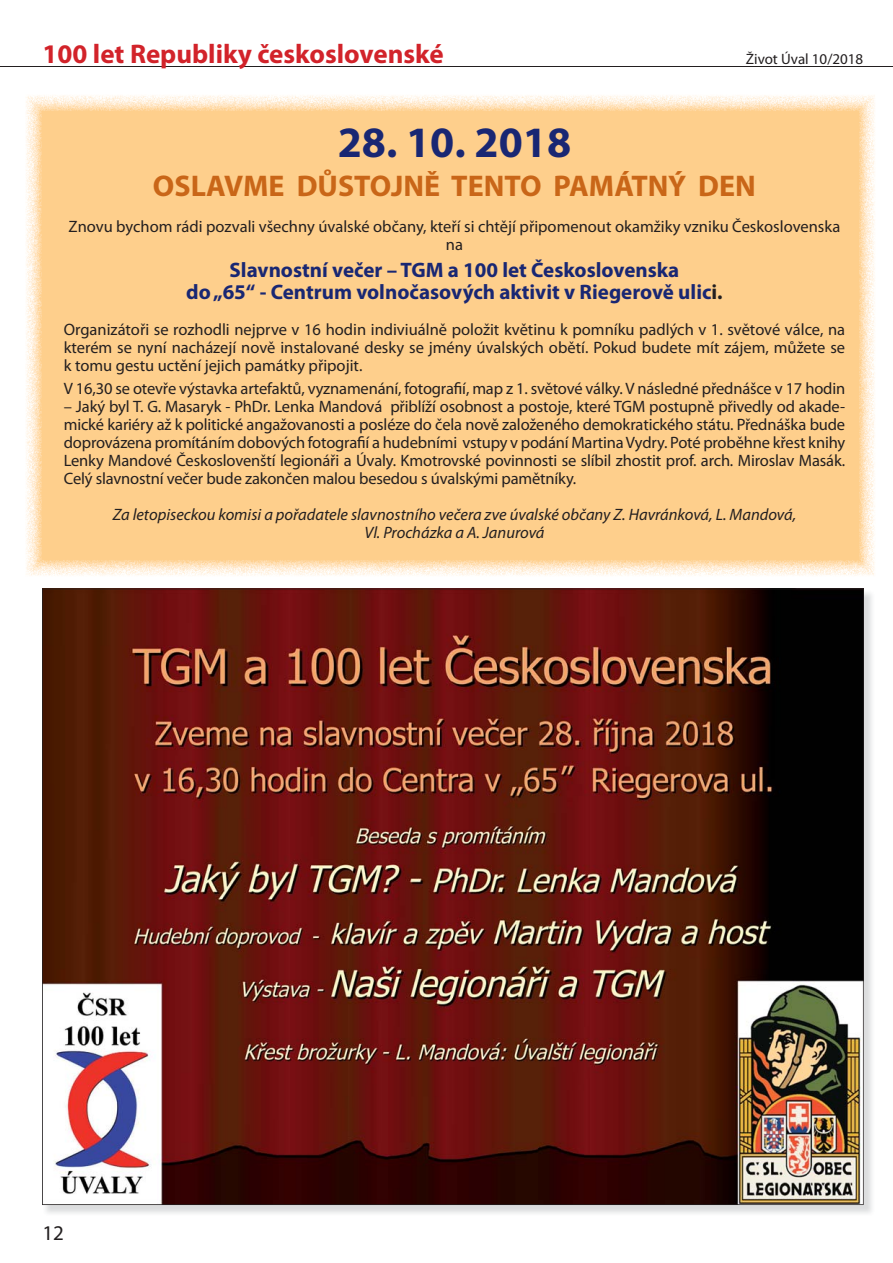
<style>
.page{position:relative;width:893px;height:1263px;background:#fff}
.page>*{position:absolute;margin:0;border:0;box-sizing:border-box;transform-origin:0 0}
.t1{font:700 43.5px "Myriad Pro";color:#192773}
.t2{font:700 30px "Myriad Pro";color:#c96618}
.t3{font:700 27px "Myriad Pro";color:#d2232a}
.t4{font:700 21px/22.5px "Myriad Pro";color:#192773;text-align:center}
.t5{font:21px "Myriad Pro";color:#231f20}
.t6{font:16.5px/18px "Myriad Pro";letter-spacing:-.005em;color:#231f20;text-align:justify}
.t7{font:italic 16.5px/18px "Myriad Pro";color:#231f20;text-align:center}
.t8{font:15px "Myriad Pro";color:#231f20}
.s1{color:#231f20}
</style>
<div class="page">
<hr style="left:0;top:66px;width:893px;height:1px;background:#231f20">
<svg style="left:42px;top:589px;width:822px;height:616px;background:#632a20"></svg>
<img style="left:26px;top:95px;width:849px;height:481px">
<h3 class="t3" style="left:43px;top:43px;width:403px">100 let Republiky československé</h3>
<p class="t8" style="left:746px;top:53px;width:119px">Život Úval 10/2018</p>
<h1 class="t1" style="left:338px;top:126px;width:235px">28. 10. 2018</h1>
<h2 class="t2" style="left:153px;top:175px;width:604px">OSLAVME DŮSTOJNĚ TENTO PAMÁTNÝ DEN</h2>
<p class="t6" style="left:69px;top:219px;width:773px;text-align:center">Znovu bychom rádi pozvali všechny úvalské občany, kteří si chtějí připomenout okamžiky vzniku Československa na</p>
<p class="t4" style="left:186px;top:260px;width:538px">Slavnostní večer – TGM a 100 let Československa<br>do „65“ - Centrum volnočasových aktivit v Riegerově ulic<span class="s1">i.</span></p>
<p class="t6" style="left:64px;top:322px;width:783px">Organizátoři se rozhodli nejprve v 16 hodin indiviuálně položit květinu k pomníku padlých v 1. světové válce, na kterém se nyní nacházejí nově instalované desky se jmény úvalských obětí. Pokud budete mít zájem, můžete se k tomu gestu uctění jejich památky připojit.</p>
<p class="t6" style="left:64px;top:380px;width:783px">V 16,30 se otevře výstavka artefaktů, vyznamenání, fotografií, map z 1. světové války. V následné přednášce v 17 hodin</p>
<p class="t6" style="left:64px;top:398px;width:783px">– Jaký byl T. G. Masaryk - PhDr. Lenka Mandová přiblíží osobnost a postoje, které TGM postupně přivedly od akade&shy;mické kariéry až k politické angažovanosti a posléze do čela nově založeného demokratického státu. Přednáška bude doprovázena promítáním dobových fotografií a hudebními vstupy v podání Martina Vydry. Poté proběhne křest knihy Lenky Mandové Českoslovenští legionáři a Úvaly. Kmotrovské povinnosti se slíbil zhostit prof. arch. Miroslav Masák.<br>Celý slavnostní večer bude zakončen malou besedou s úvalskými pamětníky.</p>
<p class="t7" style="left:113px;top:506px;width:685px">Za letopiseckou komisi a pořadatele slavnostního večera zve úvalské občany Z. Havránková, L. Mandová,<br>Vl. Procházka a A. Janurová</p>
<p class="t5" style="left:43px;top:1225px;width:23px">12</p>
</div>
